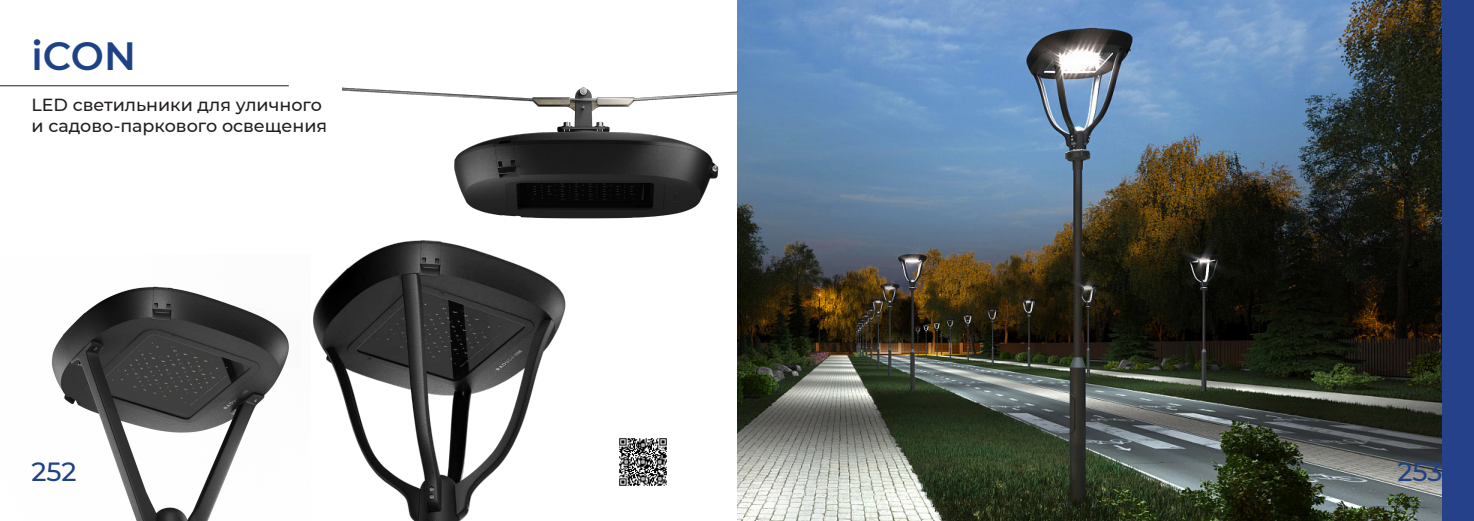
<style>
.page{position:relative;width:1474px;height:521px;background:#fff}
.page>*{position:absolute;margin:0;border:0;box-sizing:border-box;transform-origin:0 0}
.t1{font:600 39.38px "Montserrat";color:#1f4287}
.t2{font:500 26.25px "Montserrat";letter-spacing:-.005em;color:#1f4287}
.t3{font:500 17.5px/21px "Montserrat";color:#231f20}
</style>
<div class="page">
<img style="left:737px;top:0;width:705px;height:521px">
<img style="left:51px;top:286px;width:238px;height:235px">
<hr style="left:0;top:85px;width:289px;height:1px;background:#231f20">
<div style="left:1442px;top:0;width:31px;height:521px;background:#24418a"></div>
<img style="left:619px;top:438px;width:48px;height:48px">
<img style="left:342px;top:87px;width:395px;height:132px">
<img style="left:313px;top:211px;width:267px;height:310px">
<h1 class="t1" style="left:32px;top:33px;width:106px">iCON</h1>
<p class="t3" style="left:32px;top:93px;width:297px">LED светильники для уличного и садово-паркового освещения</p>
<h2 class="t2" style="left:32px;top:456px;width:47px">252</h2>
<h2 class="t2" style="left:1397px;top:456px;width:47px">253</h2>
</div>
